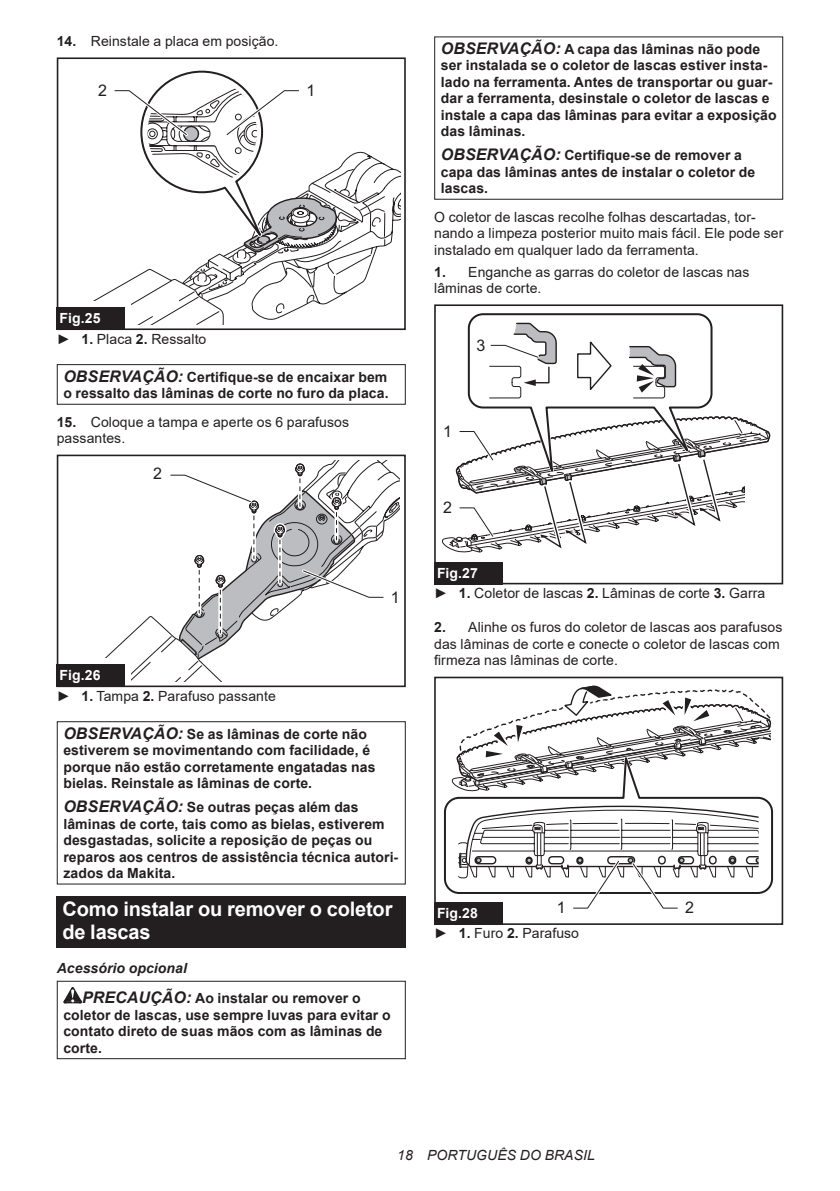
<style>
.page{position:relative;width:840px;height:1191px;background:#fff}
.page>*{position:absolute;margin:0;border:0;box-sizing:border-box;transform-origin:0 0}
.t1{font:700 20px/23.4px "Arial";letter-spacing:-.01em;color:#fff}
.t2{font:16px "Arial";color:#231f20}
.t3{font:700 14px/16.4px "Arial";letter-spacing:.005em;color:#231f20}
.t4{font:14px/16.4px "Arial";letter-spacing:.005em;color:#231f20}
.t5{font:italic 14px "Arial";letter-spacing:.005em;color:#231f20}
.s1{font-weight:700}
.s2{font-weight:700;color:#fff}
.s3{font-style:italic;font-size:16px}
.s4{font-style:italic}
</style>
<div class="page">
<div style="left:57px;top:57px;width:348px;height:273px;border:2px solid #231f20"></div>
<svg style="left:93px;top:70px;width:307px;height:254px"></svg>
<div style="left:57px;top:307px;width:68px;height:23px;background:#231f20"></div>
<div style="left:57px;top:364px;width:348px;height:41px;border:1px solid #231f20"></div>
<div style="left:57px;top:454px;width:348px;height:233px;border:2px solid #231f20"></div>
<svg style="left:105px;top:460px;width:294px;height:221px"></svg>
<div style="left:57px;top:664px;width:68px;height:23px;background:#231f20"></div>
<div style="left:57px;top:721px;width:348px;height:163px;border:1px solid #231f20"></div>
<div style="left:57px;top:896px;width:348px;height:51px;background:#231f20"></div>
<svg style="left:63px;top:987px;width:19px;height:16px"></svg>
<div style="left:57px;top:980px;width:348px;height:79px;border:1px solid #231f20"></div>
<div style="left:434px;top:36px;width:348px;height:164px;border:1px solid #231f20"></div>
<div style="left:434px;top:304px;width:348px;height:280px;border:2px solid #231f20"></div>
<svg style="left:442px;top:314px;width:328px;height:239px"></svg>
<div style="left:434px;top:562px;width:68px;height:22px;background:#231f20"></div>
<svg style="left:443px;top:799px;width:8px;height:93px"></svg>
<div style="left:434px;top:676px;width:348px;height:249px;border:2px solid #231f20"></div>
<svg style="left:451px;top:678px;width:331px;height:233px"></svg>
<div style="left:434px;top:902px;width:68px;height:23px;background:#231f20"></div>
<p class="t4" style="left:57px;top:33px;width:223px"><span class="s1">14.</span> Reinstale a placa em posição.</p>
<p class="t2" style="left:98px;top:79px;width:10px">2</p>
<p class="t2" style="left:306px;top:79px;width:10px">1</p>
<p class="t4" style="left:57px;top:308px;width:151px;line-height:20.2px"><span class="s2">Fig.25<br></span>► <span class="s1">1.</span> Placa <span class="s1">2.</span> Ressalto</p>
<p class="t3" style="left:63px;top:369px;width:326px"><span class="s3">OBSERVAÇÃO:</span> Certifique-se de encaixar bem o ressalto das lâminas de corte no furo da placa.</p>
<p class="t4" style="left:57px;top:413px;width:294px"><span class="s1">15.</span> Coloque a tampa e aperte os 6 parafusos passantes.</p>
<p class="t2" style="left:153px;top:462px;width:10px">2</p>
<p class="t2" style="left:390px;top:586px;width:10px">1</p>
<p class="t4" style="left:57px;top:665px;width:220px;line-height:20.2px"><span class="s2">Fig.26<br></span>► <span class="s1">1.</span> Tampa <span class="s1">2.</span> Parafuso passante</p>
<p class="t3" style="left:63px;top:726px;width:313px"><span class="s3">OBSERVAÇÃO:</span> Se as lâminas de corte não estiverem se movimentando com facilidade, é porque não estão corretamente engatadas nas bielas. Reinstale as lâminas de corte.</p>
<p class="t3" style="left:63px;top:799px;width:336px"><span class="s3">OBSERVAÇÃO:</span> Se outras peças além das lâminas de corte, tais como as bielas, estiverem desgastadas, solicite a reposição de peças ou reparos aos centros de assistência técnica autori&shy;zados da Makita.</p>
<h1 class="t1" style="left:62px;top:897px;width:331px">Como instalar ou remover o coletor de lascas</h1>
<p class="t3" style="left:82px;top:952px;width:280px;line-height:30.6px;text-indent:-25px"><span class="s4">Acessório opcional<br></span><span class="s3">PRECAUÇÃO:</span> Ao instalar ou remover o</p>
<p class="t3" style="left:63px;top:1006px;width:328px">coletor de lascas, use sempre luvas para evitar o contato direto de suas mãos com as lâminas de corte.</p>
<p class="t3" style="left:440px;top:41px;width:337px"><span class="s3">OBSERVAÇÃO:</span> A capa das lâminas não pode ser instalada se o coletor de lascas estiver insta&shy;lado na ferramenta. Antes de transportar ou guar&shy;dar a ferramenta, desinstale o coletor de lascas e instale a capa das lâminas para evitar a exposição das lâminas.</p>
<p class="t3" style="left:440px;top:147px;width:316px"><span class="s3">OBSERVAÇÃO:</span> Certifique-se de remover a capa das lâminas antes de instalar o coletor de lascas.</p>
<p class="t4" style="left:434px;top:209px;width:350px">O coletor de lascas recolhe folhas descartadas, tor&shy;nando a limpeza posterior muito mais fácil. Ele pode ser instalado em qualquer lado da ferramenta.</p>
<p class="t4" style="left:434px;top:263px;width:316px"><span class="s1">1.</span> Enganche as garras do coletor de lascas nas lâminas de corte.</p>
<p class="t2" style="left:476px;top:334px;width:10px">3</p>
<p class="t2" style="left:443px;top:420px;width:10px">1</p>
<p class="t2" style="left:443px;top:496px;width:10px">2</p>
<p class="t4" style="left:434px;top:562px;width:332px;line-height:20.2px"><span class="s2">Fig.27<br></span>► <span class="s1">1.</span> Coletor de lascas <span class="s1">2.</span> Lâminas de corte <span class="s1">3.</span> Garra</p>
<p class="t4" style="left:434px;top:619px;width:349px"><span class="s1">2.</span> Alinhe os furos do coletor de lascas aos parafusos das lâminas de corte e conecte o coletor de lascas com firmeza nas lâminas de corte.</p>
<p class="t2" style="left:556px;top:896px;width:10px">1</p>
<p class="t2" style="left:684px;top:896px;width:10px">2</p>
<p class="t4" style="left:434px;top:903px;width:146px;line-height:20.2px"><span class="s2">Fig.28<br></span>► <span class="s1">1.</span> Furo <span class="s1">2.</span> Parafuso</p>
<p class="t5" style="left:397px;top:1146px;width:199px">18 PORTUGUÊS DO BRASIL</p>
</div>
